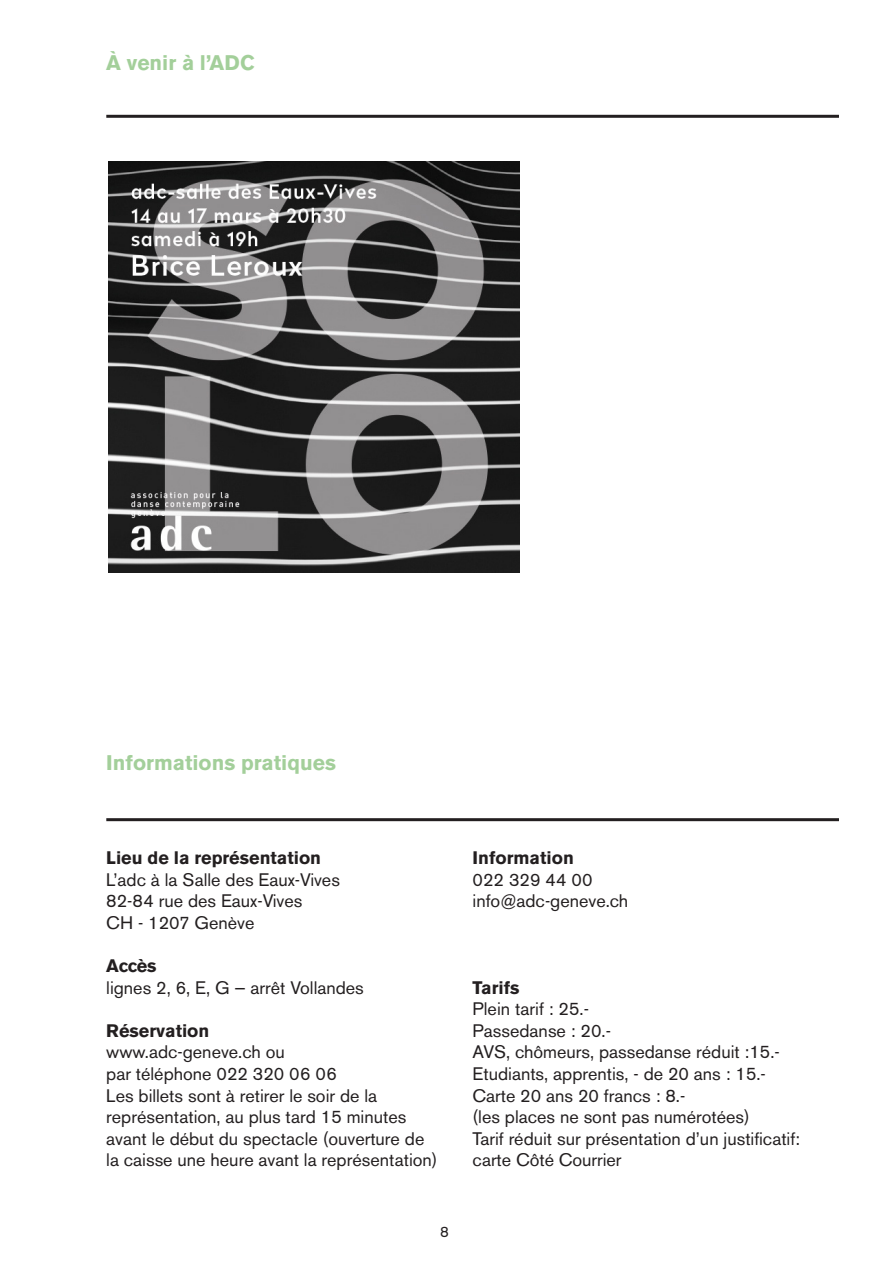
<style>
.page{position:relative;width:893px;height:1263px;background:#fff}
.page>*{position:absolute;margin:0;border:0;box-sizing:border-box;transform-origin:0 0}
.t1{font:700 21px "Akzidenz Grotesk BE";color:#a3cf9a}
.t2{font:18px/21.6px "Akzidenz Grotesk BE";color:#231f20}
.t3{font:700 18px "Akzidenz Grotesk BE";color:#231f20}
.t4{font:15px "Akzidenz Grotesk BE";color:#231f20}
</style>
<div class="page">
<hr style="left:106px;top:115px;width:733px;height:3px;background:#231f20">
<hr style="left:106px;top:818px;width:733px;height:3px;background:#231f20">
<img style="left:109px;top:162px;width:411px;height:410px">
<p class="t1" style="left:106px;top:50px;width:150px">À venir à l’ADC</p>
<p class="t1" style="left:106px;top:751px;width:231px">Informations pratiques</p>
<p class="t3" style="left:106px;top:847px;width:216px">Lieu de la représentation</p>
<p class="t2" style="left:106px;top:868px;width:235px">L’adc à la Salle des Eaux-Vives</p>
<p class="t2" style="left:106px;top:890px;width:198px">82-84 rue des Eaux-Vives</p>
<p class="t2" style="left:106px;top:912px;width:150px">CH - 1207 Genève</p>
<p class="t3" style="left:106px;top:955px;width:52px">Accès</p>
<p class="t2" style="left:106px;top:976px;width:259px">lignes 2, 6, E, G — arrêt Vollandes</p>
<p class="t3" style="left:106px;top:1020px;width:105px">Réservation</p>
<p class="t2" style="left:106px;top:1041px;width:180px">www.adc-geneve.ch ou</p>
<p class="t2" style="left:106px;top:1063px;width:232px">par téléphone 022 320 06 06</p>
<p class="t2" style="left:106px;top:1084px;width:333px">Les billets sont à retirer le soir de la représentation, au plus tard 15 minutes avant le début du spectacle (ouverture de la caisse une heure avant la représentation)</p>
<p class="t4" style="left:440px;top:1223px;width:10px">8</p>
<p class="t3" style="left:473px;top:847px;width:103px">Information</p>
<p class="t2" style="left:473px;top:868px;width:121px">022 329 44 00</p>
<p class="t2" style="left:473px;top:890px;width:157px">info@adc-geneve.ch</p>
<p class="t3" style="left:473px;top:977px;width:48px">Tarifs</p>
<p class="t2" style="left:473px;top:998px;width:118px">Plein tarif : 25.-</p>
<p class="t2" style="left:473px;top:1020px;width:140px">Passedanse : 20.-</p>
<p class="t2" style="left:473px;top:1041px;width:309px">AVS, chômeurs, passedanse réduit :15.-</p>
<p class="t2" style="left:473px;top:1063px;width:295px">Etudiants, apprentis, - de 20 ans : 15.-</p>
<p class="t2" style="left:473px;top:1084px;width:214px">Carte 20 ans 20 francs : 8.-</p>
<p class="t2" style="left:473px;top:1106px;width:279px">(les places ne sont pas numérotées)</p>
<p class="t2" style="left:473px;top:1128px;width:329px">Tarif réduit sur présentation d’un justificatif:</p>
<p class="t2" style="left:473px;top:1149px;width:150px">carte Côté Courrier</p>
</div>
